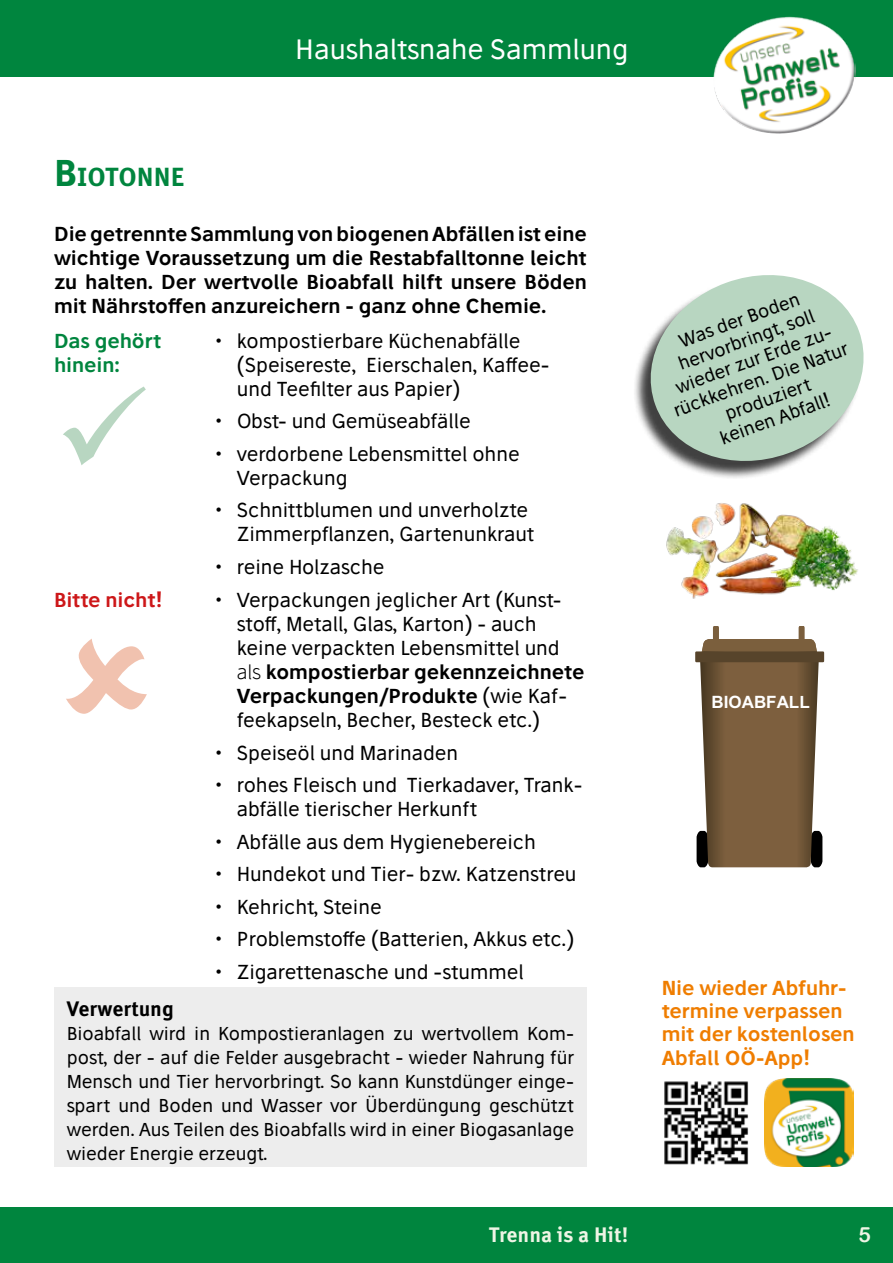
<style>
.page{position:relative;width:893px;height:1263px;background:#fff}
.page>*{position:absolute;margin:0;border:0;box-sizing:border-box;transform-origin:0 0}
.t1{font:27px "Stilu";color:#fff}
.t2{font:700 26.25px "Meta Correspondence OT";color:#00853e}
.t3{font:700 21px "Meta Correspondence OT";letter-spacing:-.005em;color:#eef5e5}
.t4{font:700 21px "Meta Correspondence OT";color:#000}
.t5{font:21px "Arial Rounded MT Bold";color:#eef5e5}
.t6{font:19.5px/24px "Stilu";color:#000}
.t7{font:600 19.5px/24px "Stilu";color:#000;text-align:justify}
.t8{font:600 19.5px/23.4px "Stilu";color:#ef7d00}
.t9{font:600 19.5px/24px "Stilu";color:#00853e}
.t10{font:600 19.5px "Stilu";color:#cd1719}
.t11{font:18px/24px "Stilu";color:#000;text-align:center}
.t12{font:700 16.95px "Arial";color:#fff}
.s1{font-size:37.5px}
.s2{font-weight:300}
.s3{font-weight:600}
</style>
<div class="page">
<div style="left:0;top:1208px;width:893px;height:55px;background:#00853e"></div>
<div style="left:0;top:0;width:893px;height:77px;background:#00853e"></div>
<img style="left:713px;top:17px;width:143px;height:117px">
<img style="left:664px;top:1081px;width:85px;height:84px">
<img style="left:764px;top:1078px;width:89px;height:89px">
<img style="left:666px;top:503px;width:192px;height:96px">
<svg style="left:697px;top:626px;width:125px;height:241px;background:#846d53"></svg>
<div style="left:695px;top:651px;width:129px;height:11px;background:#57442b"></div>
<div style="left:633px;top:278px;width:229px;height:202px;background:#000;opacity:.75"></div>
<svg style="left:638px;top:275px;width:226px;height:199px;fill:#b8d6c1"></svg>
<div style="left:54px;top:987px;width:533px;height:180px;background:#ededed"></div>
<h1 class="t1" style="left:295px;top:32px;width:334px">Haushaltsnahe Sammlung</h1>
<h2 class="t2" style="left:54px;top:161px;width:132px"><span class="s1">B</span>IOTONNE</h2>
<p class="t7" style="left:54px;top:221px;width:534px">Die getrennte Sammlung von biogenen Abfällen ist eine wichtige Voraussetzung um die Restabfalltonne leicht zu halten. Der wertvolle Bioabfall hilft unsere Böden mit Nährstoffen anzureichern - ganz ohne Chemie.</p>
<p class="t9" style="left:54px;top:328px;width:109px">Das gehört hinein:</p>
<p class="t6" style="left:237px;top:328px;width:314px;text-indent:-21px">• kompostierbare Küchenabfälle (Speisereste, Eierschalen, Kaffee&shy;und Teefilter aus Papier)</p>
<p class="t6" style="left:216px;top:409px;width:257px">• Obst- und Gemüseabfälle</p>
<p class="t6" style="left:237px;top:441px;width:284px;text-indent:-21px">• verdorbene Lebensmittel ohne<br>Verpackung</p>
<p class="t6" style="left:237px;top:498px;width:299px;text-indent:-21px">• Schnittblumen und unverholzte<br>Zimmerpflanzen, Gartenunkraut</p>
<p class="t6" style="left:216px;top:554px;width:170px">• reine Holzasche</p>
<p class="t10" style="left:54px;top:587px;width:110px">Bitte nicht!</p>
<p class="t6" style="left:237px;top:588px;width:349px;text-indent:-21px">• Verpackungen jeglicher Art (Kunst&shy;stoff, Metall, Glas, Karton) - auch keine verpackten Lebensmittel und <span class="s2">als</span> <span class="s3">kompostierbar gekennzeichnete Verpackungen/Produkte</span> (wie Kaf&shy;feekapseln, Becher, Besteck etc.)</p>
<p class="t6" style="left:216px;top:740px;width:244px">• Speiseöl und Marinaden</p>
<p class="t6" style="left:237px;top:773px;width:347px;text-indent:-21px">• rohes Fleisch und Tierkadaver, Trank&shy;abfälle tierischer Herkunft</p>
<p class="t6" style="left:216px;top:829px;width:322px">• Abfälle aus dem Hygienebereich</p>
<p class="t6" style="left:216px;top:862px;width:362px">• Hundekot und Tier- bzw. Katzenstreu</p>
<p class="t6" style="left:216px;top:894px;width:168px">• Kehricht, Steine</p>
<p class="t6" style="left:216px;top:927px;width:360px">• Problemstoffe (Batterien, Akkus etc.)</p>
<p class="t6" style="left:216px;top:959px;width:310px">• Zigarettenasche und -stummel</p>
<p class="t4" style="left:67px;top:996px;width:108px">Verwertung</p>
<p class="t11" style="left:67px;top:1021px;width:509px;text-align:justify">Bioabfall wird in Kompostieranlagen zu wertvollem Kom&shy;post, der - auf die Felder ausgebracht - wieder Nahrung für Mensch und Tier hervorbringt. So kann Kunstdünger einge&shy;spart und Boden und Wasser vor Überdüngung geschützt werden. Aus Teilen des Bioabfalls wird in einer Biogasanlage wieder Energie erzeugt.</p>
<p class="t11" style="left:649px;top:341px;width:186px;line-height:21px;rotate:-20deg">Was der Boden hervorbringt, soll wieder zur Erde zu&shy;rückkehren. Die Natur produziert</p>
<p class="t11" style="left:716px;top:427px;width:117px;rotate:-20deg">keinen Abfall!</p>
<p class="t12" style="left:711px;top:690px;width:100px">BIOABFALL</p>
<p class="t8" style="left:662px;top:975px;width:194px">Nie wieder Abfuhr&shy;termine verpassen mit der kostenlosen<br>Abfall OÖ-App!</p>
<p class="t3" style="left:489px;top:1222px;width:141px">Trenna is a Hit!</p>
<p class="t5" style="left:858px;top:1222px;width:14px">5</p>
</div>
